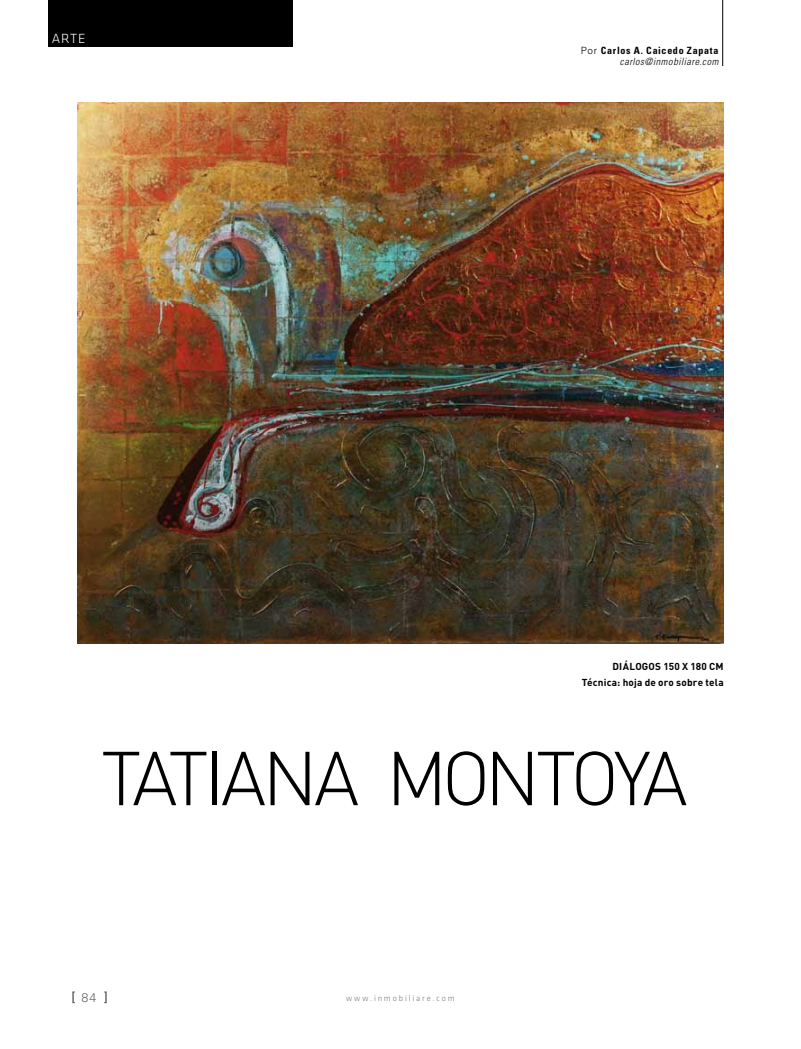
<style>
.page{position:relative;width:801px;height:1049px;background:#fff}
.page>*{position:absolute;margin:0;border:0;box-sizing:border-box;transform-origin:0 0}
.t1{font:300 75px "DIN";letter-spacing:-.075em;color:#000}
.t2{font:300 13.75px "Klavika";color:#fff}
.t3{font:300 12.5px "Univers LT Std";color:#636363}
.t4{font:italic 300 condensed 10px/11.2px "Univers LT Std";letter-spacing:.06em;color:#000;text-align:right}
.t5{font:700 10px/15.2px "DIN";letter-spacing:.015em;color:#000;text-align:right}
.t6{font:300 8.5px "Klavika";letter-spacing:.215em;color:#7d7d7d}
.s1{font-style:normal;font-stretch:normal}
.s2{font-weight:700;font-style:normal}
</style>
<div class="page">
<svg style="left:72px;top:991px;width:3px;height:12px"></svg>
<svg style="left:104px;top:991px;width:3px;height:12px"></svg>
<hr style="left:722px;top:0;width:1px;height:66px;background:#000">
<div style="left:48px;top:0;width:244px;height:47px;background:#000"></div>
<img style="left:78px;top:102px;width:646px;height:541px">
<p class="t2" style="left:52px;top:31px;width:35px">arte</p>
<p class="t4" style="left:581px;top:45px;width:139px"><span class="s1">Por</span> <span class="s2">Carlos A. Caicedo Zapata </span>carlos@inmobiliare.com</p>
<p class="t5" style="left:582px;top:659px;width:143px">DIÁLOGOS 150 X 180 CM<br>Técnica: hoja de oro sobre tela</p>
<p class="t1" style="left:101px;top:732px;width:588px">TATIANA MONTOYA</p>
<p class="t3" style="left:81px;top:990px;width:17px">84</p>
<p class="t6" style="left:346px;top:993px;width:110px">www.inmobiliare.com</p>
</div>
